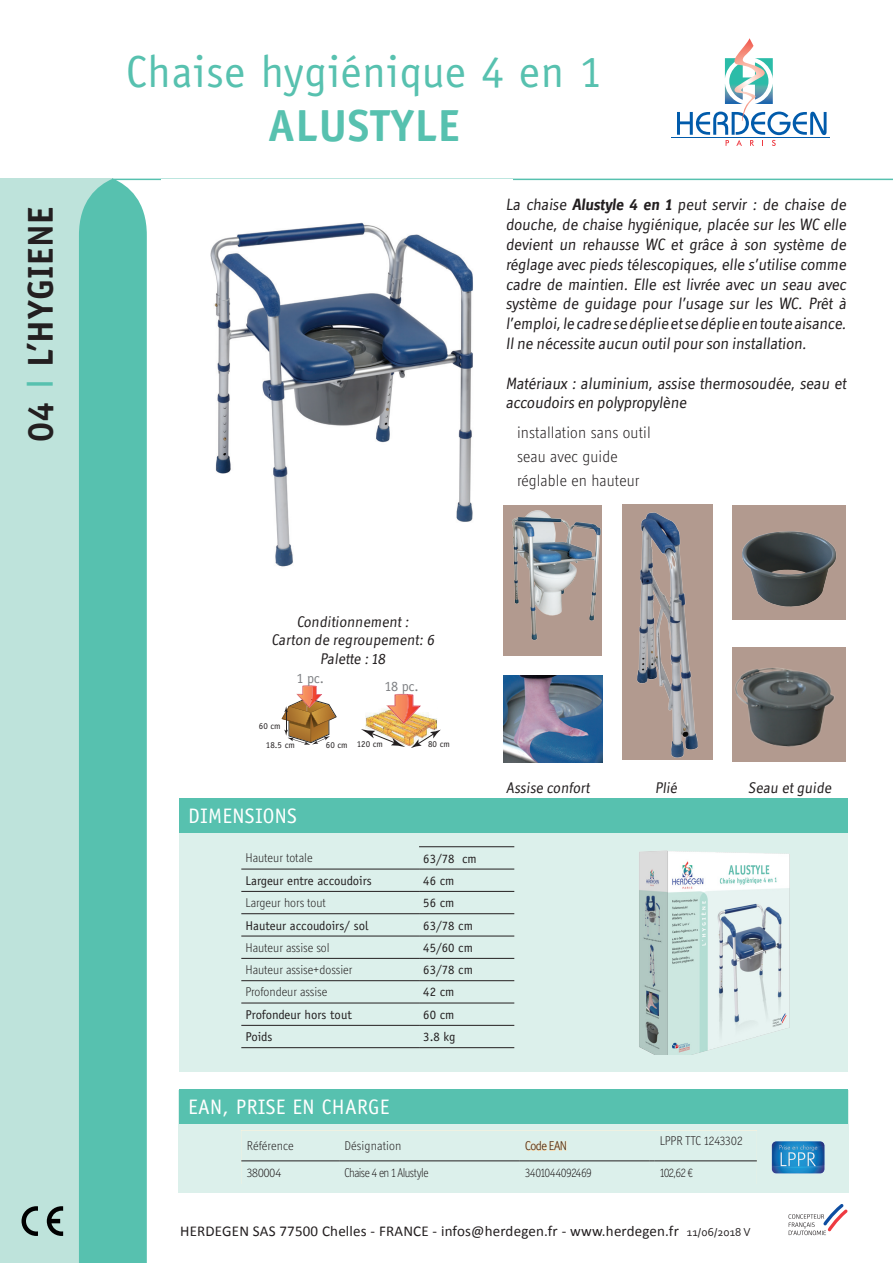
<style>
.page{position:relative;width:893px;height:1263px;background:#fff}
.page>*{position:absolute;margin:0;border:0;box-sizing:border-box;transform-origin:0 0}
.t1{font:45px "Officina Sans";letter-spacing:.015em;color:#57c1af}
.t2{font:700 45px "Officina Sans Std";letter-spacing:.015em;color:#57c1af}
.t3{font:700 36px "Officina Sans";letter-spacing:.015em;color:#231f20}
.t4{font:21px "Officina Sans";letter-spacing:.015em;color:#fff}
.t5{font:16.5px/19.8px "Officina Display ITC Std";color:#231f20;text-align:justify}
.t6{font:300 16.5px "Officina Display ITC Std";letter-spacing:.01em;color:#231f20}
.t7{font:15.6px "Officina Display ITC Std";color:#231f20}
.t8{font:15px "Calibri";letter-spacing:.01em;color:#231f20}
.TITRE_PETIT{font:14.1px "Officina Sans";color:#7e8083}
.Style_de_paragraphe{font:300 12.75px "Officina Display ITC Std";color:#231f20}
.t9{font:12.75px "Officina Sans";color:#231f20}
.Style_de_paragraphe-2{font:300 12.75px "Officina Display ITC Std";letter-spacing:-.045em;color:#231f20;scale:.92 1}
.Style_de_paragraphe-3{font:300 12.75px "Officina Display ITC Std";letter-spacing:-.04em;color:#231f20;scale:.92 1}
.Style_de_paragraphe-4{font:300 12.75px "Officina Display ITC Std";color:#231f20;scale:.92 1}
.TITRE_PETIT-2{font:9px "Officina Sans";color:#231f20}
.s1{font-family:"Arial";font-weight:400;color:#57c1af}
.s2{font-weight:700}
.s3{font-family:"Corbel";font-size:12px}
</style>
<div class="page">
<svg style="left:677px;top:38px;width:149px;height:108px"></svg>
<hr style="left:671px;top:137px;width:158px;height:1px;background:#015bab">
<svg style="left:789px;top:1204px;width:59px;height:31px"></svg>
<hr style="left:112px;top:179px;width:781px;height:1px;background:#57c1af">
<div style="left:0;top:179px;width:113px;height:1084px;background:#bee3db"></div>
<div style="left:79px;top:179px;width:68px;height:1084px;background:#57c1af"></div>
<img style="left:361px;top:694px;width:80px;height:54px">
<svg style="left:282px;top:685px;width:55px;height:60px"></svg>
<div style="left:180px;top:799px;width:668px;height:272px;background:#dcf0eb"></div>
<div style="left:179px;top:1090px;width:670px;height:103px;background:#dcf0eb"></div>
<div style="left:180px;top:799px;width:668px;height:34px;background:#57c1af"></div>
<div style="left:180px;top:1089px;width:668px;height:34px;background:#57c1af"></div>
<svg style="left:241px;top:1130px;width:516px;height:32px"></svg>
<hr style="left:419px;top:846px;width:95px;height:1px;background:#231f20">
<hr style="left:241px;top:869px;width:178px;height:1px;background:#231f20">
<hr style="left:419px;top:869px;width:95px;height:1px;background:#231f20">
<hr style="left:241px;top:891px;width:178px;height:1px;background:#231f20">
<hr style="left:419px;top:891px;width:95px;height:1px;background:#231f20">
<hr style="left:241px;top:913px;width:178px;height:1px;background:#231f20">
<hr style="left:419px;top:913px;width:95px;height:1px;background:#231f20">
<hr style="left:241px;top:936px;width:178px;height:1px;background:#231f20">
<hr style="left:419px;top:936px;width:95px;height:1px;background:#231f20">
<hr style="left:241px;top:958px;width:178px;height:1px;background:#231f20">
<hr style="left:419px;top:958px;width:95px;height:1px;background:#231f20">
<hr style="left:241px;top:980px;width:178px;height:1px;background:#231f20">
<hr style="left:419px;top:980px;width:95px;height:1px;background:#231f20">
<hr style="left:241px;top:1003px;width:178px;height:1px;background:#231f20">
<hr style="left:419px;top:1003px;width:95px;height:1px;background:#231f20">
<hr style="left:241px;top:1025px;width:178px;height:1px;background:#231f20">
<hr style="left:419px;top:1025px;width:95px;height:1px;background:#231f20">
<hr style="left:241px;top:1047px;width:178px;height:1px;background:#231f20">
<hr style="left:419px;top:1047px;width:95px;height:1px;background:#231f20">
<img style="left:639px;top:850px;width:151px;height:204px">
<img style="left:210px;top:222px;width:263px;height:345px">
<img style="left:622px;top:505px;width:90px;height:255px">
<img style="left:503px;top:675px;width:99px;height:87px">
<img style="left:503px;top:505px;width:99px;height:151px">
<div style="left:732px;top:505px;width:114px;height:114px;background:#b29a8f"></div>
<img style="left:742px;top:531px;width:94px;height:76px">
<img style="left:732px;top:647px;width:114px;height:115px">
<img style="left:771px;top:1141px;width:54px;height:33px">
<h2 class="t3" style="left:18px;top:442px;width:237px;rotate:-90deg">04 <span class="s1">I</span> L’HYGIENE</h2>
<p class="t1" style="left:126px;top:45px;width:477px">Chaise hygiénique 4 en 1</p>
<p class="t2" style="left:268px;top:97px;width:193px">ALUSTYLE</p>
<p class="t5" style="left:506px;top:195px;width:344px">La chaise <span class="s2">Alustyle 4 en 1</span> peut servir : de chaise de douche, de chaise hygiénique, placée sur les WC elle devient un rehausse WC et grâce à son système de réglage avec pieds télescopiques, elle s’utilise comme cadre de maintien. Elle est livrée avec un seau avec système de guidage pour l’usage sur les WC. Prêt à l’emploi,le cadre se déplie et se déplie en toute aisance.<br>Il ne nécessite aucun outil pour son installation.</p>
<p class="t5" style="left:506px;top:373px;width:344px">Matériaux : aluminium, assise thermosoudée, seau et accoudoirs en polypropylène</p>
<p class="t6" style="left:506px;top:423px;width:147px">&gt; installation sans outil</p>
<p class="t6" style="left:506px;top:447px;width:113px">&gt; seau avec guide</p>
<p class="t6" style="left:506px;top:471px;width:135px">&gt; réglable en hauteur</p>
<p class="t7" style="left:297px;top:612px;width:116px">Conditionnement :</p>
<p class="t7" style="left:271px;top:631px;width:166px">Carton de regroupement: 6</p>
<p class="t7" style="left:320px;top:650px;width:69px">Palette : 18</p>
<p class="TITRE_PETIT" style="left:296px;top:670px;width:29px">1 pc.</p>
<p class="TITRE_PETIT" style="left:384px;top:678px;width:36px">18 pc.</p>
<p class="TITRE_PETIT-2" style="left:259px;top:721px;width:23px">60 cm</p>
<p class="TITRE_PETIT-2" style="left:266px;top:739px;width:30px">18.5 cm</p>
<p class="TITRE_PETIT-2" style="left:326px;top:739px;width:23px">60 cm</p>
<p class="TITRE_PETIT-2" style="left:357px;top:738px;width:28px">120 cm</p>
<p class="TITRE_PETIT-2" style="left:428px;top:738px;width:23px">80 cm</p>
<p class="t4" style="left:188px;top:804px;width:110px">DIMENSIONS</p>
<p class="Style_de_paragraphe" style="left:246px;top:851px;width:68px">Hauteur totale</p>
<p class="t9" style="left:423px;top:851px;width:55px">63/78 cm</p>
<p class="t9" style="left:246px;top:873px;width:128px">Largeur entre accoudoirs</p>
<p class="t9" style="left:423px;top:873px;width:33px">46 cm</p>
<p class="Style_de_paragraphe" style="left:246px;top:895px;width:82px">Largeur hors tout</p>
<p class="t9" style="left:423px;top:895px;width:33px">56 cm</p>
<p class="t9" style="left:246px;top:918px;width:124px">Hauteur accoudoirs/ sol</p>
<p class="t9" style="left:423px;top:918px;width:51px">63/78 cm</p>
<p class="Style_de_paragraphe" style="left:246px;top:940px;width:86px">Hauteur assise sol</p>
<p class="t9" style="left:423px;top:940px;width:51px">45/60 cm</p>
<p class="Style_de_paragraphe" style="left:246px;top:962px;width:108px">Hauteur assise+dossier</p>
<p class="t9" style="left:423px;top:962px;width:51px">63/78 cm</p>
<p class="Style_de_paragraphe" style="left:246px;top:985px;width:83px">Profondeur assise</p>
<p class="t9" style="left:423px;top:985px;width:33px">42 cm</p>
<p class="t9" style="left:246px;top:1007px;width:108px">Profondeur hors tout</p>
<p class="t9" style="left:423px;top:1007px;width:33px">60 cm</p>
<p class="t9" style="left:246px;top:1029px;width:28px">Poids</p>
<p class="t9" style="left:423px;top:1029px;width:34px">3.8 kg</p>
<p class="t7" style="left:506px;top:779px;width:87px">Assise confort</p>
<p class="t7" style="left:655px;top:779px;width:26px">Plié</p>
<p class="t7" style="left:748px;top:779px;width:87px">Seau et guide</p>
<p class="t4" style="left:188px;top:1095px;width:203px">EAN, PRISE EN CHARGE</p>
<p class="Style_de_paragraphe" style="left:247px;top:1138px;width:49px">Référence</p>
<p class="Style_de_paragraphe" style="left:345px;top:1138px;width:58px">Désignation</p>
<p class="Style_de_paragraphe" style="left:525px;top:1138px;width:43px">Code EAN</p>
<p class="Style_de_paragraphe" style="left:660px;top:1133px;width:84px">LPPR TTC 1243302</p>
<p class="Style_de_paragraphe" style="left:247px;top:1165px;width:36px">380004</p>
<p class="Style_de_paragraphe-2" style="left:345px;top:1165px;width:93px">Chaise 4 en 1 Alustyle</p>
<p class="Style_de_paragraphe-3" style="left:525px;top:1165px;width:74px">3401044092469</p>
<p class="Style_de_paragraphe-4" style="left:660px;top:1165px;width:38px">102,62 €</p>
<p class="t8" style="left:180px;top:1221px;width:572px">HERDEGEN SAS 77500 Chelles - FRANCE - infos@herdegen.fr - www.herdegen.fr <span class="s3">11/06/2018 V</span></p>
</div>
